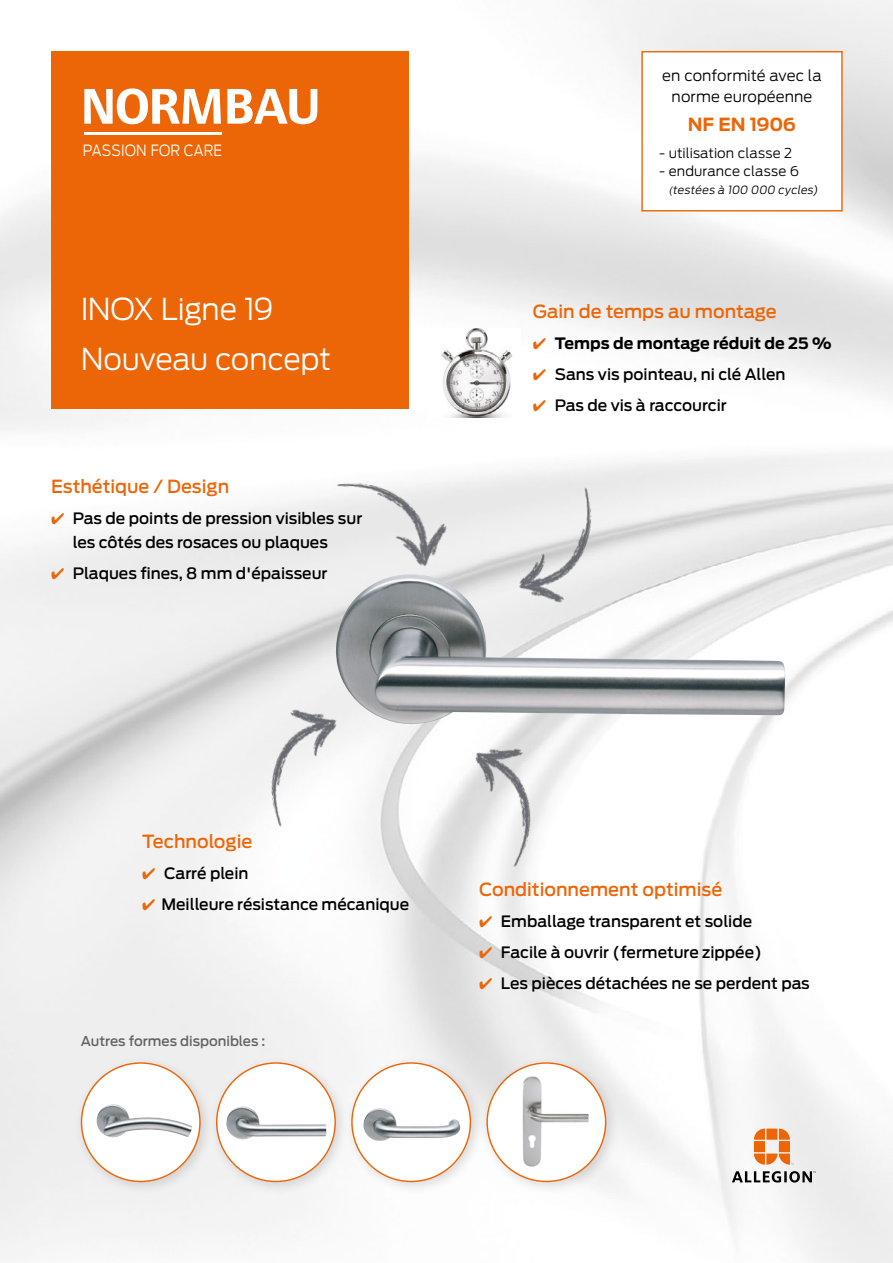
<style>
.page{position:relative;width:893px;height:1263px;background:#fff}
.page>*{position:absolute;margin:0;border:0;box-sizing:border-box;transform-origin:0 0}
.t1{font:300 30px/49.5px "Antenna";letter-spacing:-.01em;color:#fff}
.t2{font:500 18px "Antenna";color:#ec6608}
.t3{font:700 18px "Antenna";letter-spacing:-.02em;color:#ec6608}
.t4{font:500 15.6px/24px "Antenna";color:#000}
.t5{font:700 15.6px "Antenna";color:#000}
.t6{font:300 15.45px "Antenna";letter-spacing:.01em;color:#fff;scale:.88 1}
.t7{font:300 15px/21px "Antenna";letter-spacing:.005em;color:#000;text-align:center}
.t8{font:300 13.5px "Antenna";letter-spacing:.01em;color:#000}
.t9{font:500 13.5px "Antenna";color:#646363}
.t10{font:italic 300 11.25px "Antenna";color:#000}
.s1{color:#ec6608}
.s2{font-family:"Minion Pro";font-weight:400}
</style>
<div class="page">
<img style="left:0;top:0;width:893px;height:1263px">
<div style="left:51px;top:51px;width:357px;height:357px;background:#ec6608"></div>
<svg style="left:84px;top:88px;width:137px;height:36px"></svg>
<svg style="left:227px;top:89px;width:90px;height:35px"></svg>
<hr style="left:84px;top:132px;width:137px;height:3px;background:#fff">
<div style="left:74px;top:1055px;width:141px;height:141px;background:#000;opacity:.14"></div>
<div style="left:82px;top:1063px;width:118px;height:118px;background:#fff;border-radius:50%"></div>
<div style="left:209px;top:1055px;width:141px;height:141px;background:#000;opacity:.14"></div>
<div style="left:217px;top:1063px;width:118px;height:118px;background:#fff;border-radius:50%"></div>
<div style="left:344px;top:1055px;width:141px;height:141px;background:#000;opacity:.14"></div>
<div style="left:352px;top:1063px;width:118px;height:118px;background:#fff;border-radius:50%"></div>
<div style="left:479px;top:1055px;width:141px;height:141px;background:#000;opacity:.14"></div>
<div style="left:487px;top:1063px;width:119px;height:118px;background:#fff;border-radius:50%"></div>
<img style="left:363px;top:1108px;width:97px;height:33px">
<img style="left:96px;top:1104px;width:96px;height:33px">
<img style="left:226px;top:1106px;width:100px;height:34px">
<img style="left:334px;top:574px;width:451px;height:153px">
<img style="left:238px;top:677px;width:119px;height:157px">
<img style="left:440px;top:711px;width:136px;height:165px">
<img style="left:508px;top:481px;width:105px;height:149px">
<img style="left:326px;top:468px;width:148px;height:103px">
<svg style="left:754px;top:1128px;width:40px;height:37px"></svg>
<svg style="left:732px;top:1171px;width:84px;height:11px"></svg>
<img style="left:522px;top:1076px;width:67px;height:92px">
<div style="left:641px;top:51px;width:202px;height:160px;background:#fff;border:1px solid #ec6608"></div>
<img style="left:428px;top:328px;width:92px;height:90px">
<p class="t6" style="left:83px;top:141px;width:160px">PASSION FOR CARE</p>
<h1 class="t1" style="left:81px;top:285px;width:252px">INOX Ligne 19<br>Nouveau concept</h1>
<p class="t2" style="left:51px;top:476px;width:180px">Esthétique / Design</p>
<p class="t4" style="left:73px;top:506px;width:291px;text-indent:-22px"><span class="s1">✔</span> Pas de points de pression visibles sur les côtés des rosaces ou plaques</p>
<p class="t4" style="left:51px;top:561px;width:278px"><span class="s1">✔</span> Plaques fines, 8 mm d'épaisseur</p>
<p class="t7" style="left:662px;top:65px;width:161px">en conformité avec la norme européenne</p>
<p class="t3" style="left:688px;top:114px;width:110px">NF EN 1906</p>
<p class="t8" style="left:659px;top:145px;width:135px">- utilisation classe 2</p>
<p class="t8" style="left:659px;top:163px;width:142px">- endurance classe 6</p>
<p class="t10" style="left:669px;top:183px;width:153px"><span class="s2">(</span>testées à 100 000 cycles)</p>
<p class="t2" style="left:533px;top:301px;width:245px">Gain de temps au montage</p>
<p class="t5" style="left:533px;top:334px;width:300px"><span class="s1">✔</span> Temps de montage réduit de 25 %</p>
<p class="t4" style="left:533px;top:362px;width:254px"><span class="s1">✔</span> Sans vis pointeau, ni clé Allen</p>
<p class="t4" style="left:533px;top:393px;width:195px"><span class="s1">✔</span> Pas de vis à raccourcir</p>
<p class="t2" style="left:142px;top:831px;width:112px">Technologie</p>
<p class="t4" style="left:142px;top:861px;width:108px"><span class="s1">✔</span> Carré plein</p>
<p class="t4" style="left:142px;top:892px;width:269px"><span class="s1">✔</span> Meilleure résistance mécanique</p>
<p class="t9" style="left:81px;top:1033px;width:186px">Autres formes disponibles :</p>
<p class="t2" style="left:479px;top:879px;width:245px">Conditionnement optimisé</p>
<p class="t4" style="left:479px;top:909px;width:275px"><span class="s1">✔</span> Emballage transparent et solide</p>
<p class="t4" style="left:479px;top:940px;width:284px"><span class="s1">✔</span> Facile à ouvrir (fermeture zippée)</p>
<p class="t4" style="left:479px;top:971px;width:332px"><span class="s1">✔</span> Les pièces détachées ne se perdent pas</p>
</div>
